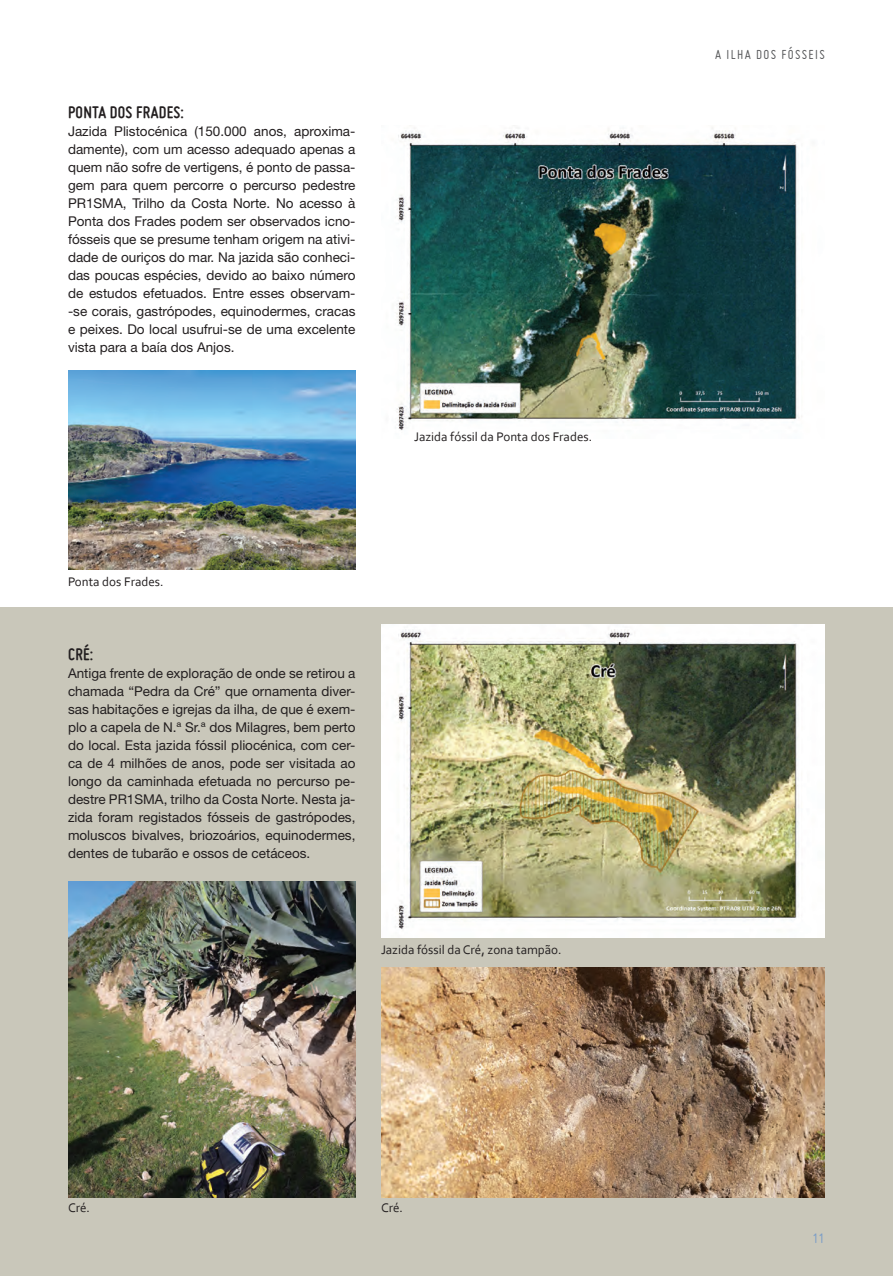
<style>
.page{position:relative;width:893px;height:1276px;background:#fff}
.page>*{position:absolute;margin:0;border:0;box-sizing:border-box;transform-origin:0 0}
.txt{font:700 18px "Miso";letter-spacing:.015em;color:#231f20}
.t1{font:15px "Miso";color:#7b9dc7}
.t2{font:14.25px "Miso";letter-spacing:.095em;color:#57585a}
.txt-reg{font:13.5px/18px "Helvetica Neue LT Std";color:#231f20;text-align:justify}
.legenda-neto{font:13.05px "Corbel";color:#231f20}
</style>
<div class="page">
<div style="left:0;top:608px;width:893px;height:668px;background:#c9c7ba"></div>
<img style="left:396px;top:127px;width:406px;height:304px">
<img style="left:68px;top:370px;width:287px;height:199px">
<img style="left:68px;top:882px;width:287px;height:315px">
<img style="left:381px;top:967px;width:444px;height:230px">
<img style="left:381px;top:624px;width:444px;height:313px">
<p class="txt" style="left:68px;top:102px;width:117px">PONTA DOS FRADES:</p>
<p class="txt-reg" style="left:68px;top:122px;width:289px">Jazida Plistocénica (150.000 anos, aproxima&shy;damente), com um acesso adequado apenas a quem não sofre de vertigens, é ponto de passa&shy;gem para quem percorre o percurso pedestre PR1SMA, Trilho da Costa Norte. No acesso à Ponta dos Frades podem ser observados icno&shy;fósseis que se presume tenham origem na ativi&shy;dade de ouriços do mar. Na jazida são conheci&shy;das poucas espécies, devido ao baixo número de estudos efetuados. Entre esses observam--se corais, gastrópodes, equinodermes, cracas e peixes. Do local usufrui-se de uma excelente vista para a baía dos Anjos.</p>
<p class="legenda-neto" style="left:414px;top:429px;width:180px">Jazida fóssil da Ponta dos Frades.</p>
<p class="legenda-neto" style="left:68px;top:573px;width:97px">Ponta dos Frades.</p>
<p class="txt" style="left:68px;top:644px;width:27px">CRÉ:</p>
<p class="txt-reg" style="left:68px;top:664px;width:289px">Antiga frente de exploração de onde se retirou a chamada “Pedra da Cré” que ornamenta diver&shy;sas habitações e igrejas da ilha, de que é exem&shy;plo a capela de N.ª Sr.ª dos Milagres, bem perto do local. Esta jazida fóssil pliocénica, com cer&shy;ca de 4 milhões de anos, pode ser visitada ao longo da caminhada efetuada no percurso pe&shy;destre PR1SMA, trilho da Costa Norte. Nesta ja&shy;zida foram registados fósseis de gastrópodes, moluscos bivalves, briozoários, equinodermes, dentes de tubarão e ossos de cetáceos.</p>
<p class="legenda-neto" style="left:381px;top:941px;width:182px">Jazida fóssil da Cré, zona tampão.</p>
<p class="legenda-neto" style="left:68px;top:1199px;width:24px">Cré.</p>
<p class="legenda-neto" style="left:381px;top:1199px;width:24px">Cré.</p>
<p class="t2" style="left:715px;top:46px;width:111px">A ILHA DOS FÓSSEIS</p>
<p class="t1" style="left:812px;top:1230px;width:14px">11</p>
</div>
